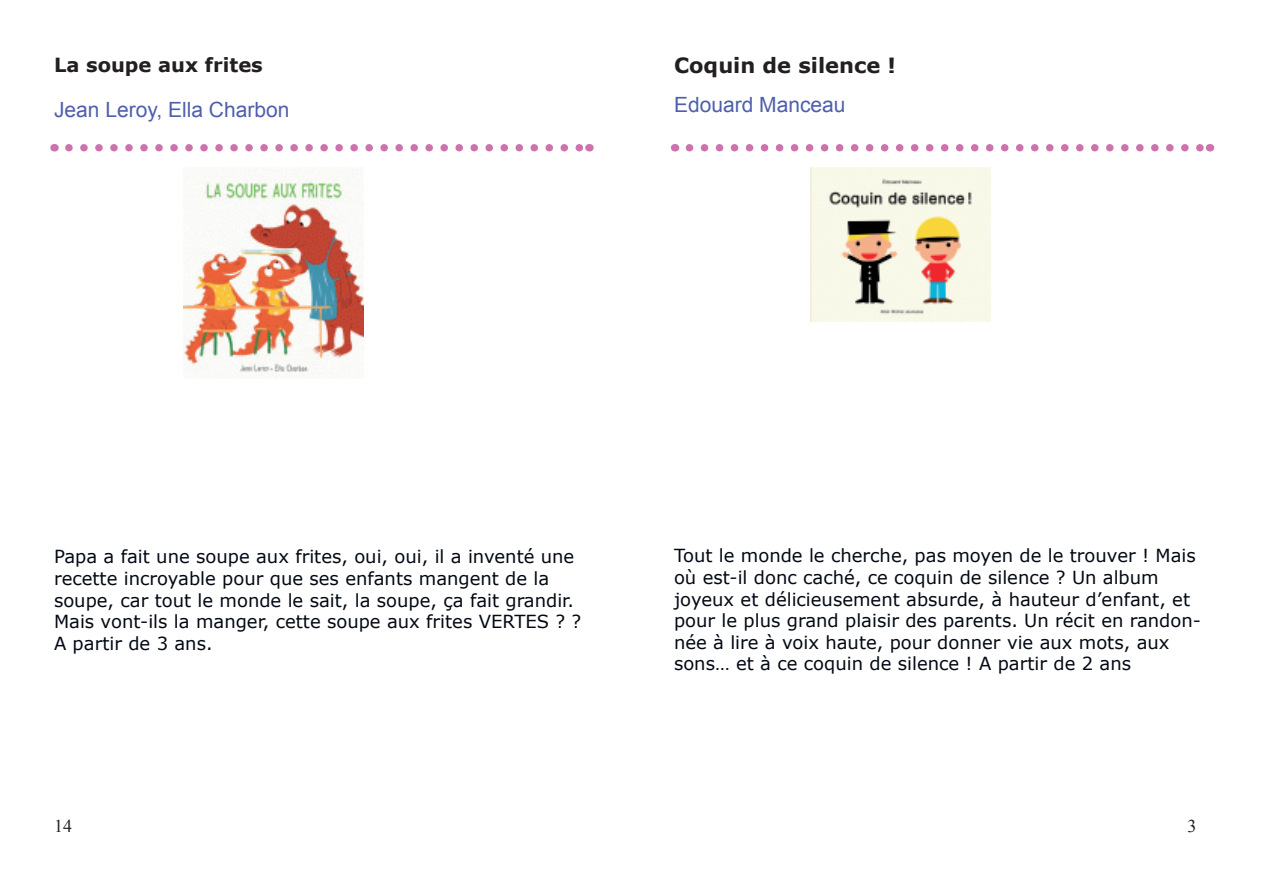
<style>
.page{position:relative;width:1263px;height:893px;background:#fff}
.page>*{position:absolute;margin:0;border:0;box-sizing:border-box;transform-origin:0 0}
.t1{font:21px "Arial";color:#4f5fab}
.t2{font:700 21px "Verdana";color:#231f20}
.t3{font:700 19.5px "Verdana";color:#231f20}
.t4{font:18px/21.6px "Verdana";color:#030913}
.t5{font:18px "Times New Roman";color:#231f20}
</style>
<div class="page">
<svg style="left:69px;top:144px;width:512px;height:7px"></svg>
<svg style="left:689px;top:144px;width:513px;height:7px"></svg>
<img style="left:184px;top:167px;width:180px;height:212px">
<img style="left:810px;top:167px;width:180px;height:155px">
<p class="t3" style="left:54px;top:51px;width:210px">La soupe aux frites</p>
<p class="t2" style="left:674px;top:51px;width:224px">Coquin de silence !</p>
<p class="t1" style="left:54px;top:96px;width:237px">Jean Leroy, Ella Charbon</p>
<p class="t1" style="left:674px;top:91px;width:173px">Edouard Manceau</p>
<p class="t4" style="left:54px;top:546px;width:529px">Papa a fait une soupe aux frites, oui, oui, il a inventé une recette incroyable pour que ses enfants mangent de la soupe, car tout le monde le sait, la soupe, ça fait grandir.<br>Mais vont-ils la manger, cette soupe aux frites VERTES ? ?<br>A partir de 3 ans.</p>
<p class="t4" style="left:674px;top:545px;width:528px">Tout le monde le cherche, pas moyen de le trouver ! Mais où est-il donc caché, ce coquin de silence ? Un album joyeux et délicieusement absurde, à hauteur d’enfant, et pour le plus grand plaisir des parents. Un récit en randon&shy;née à lire à voix haute, pour donner vie aux mots, aux sons… et à ce coquin de silence ! A partir de 2 ans</p>
<p class="t5" style="left:54px;top:813px;width:19px">14</p>
<p class="t5" style="left:1187px;top:814px;width:10px">3</p>
</div>
